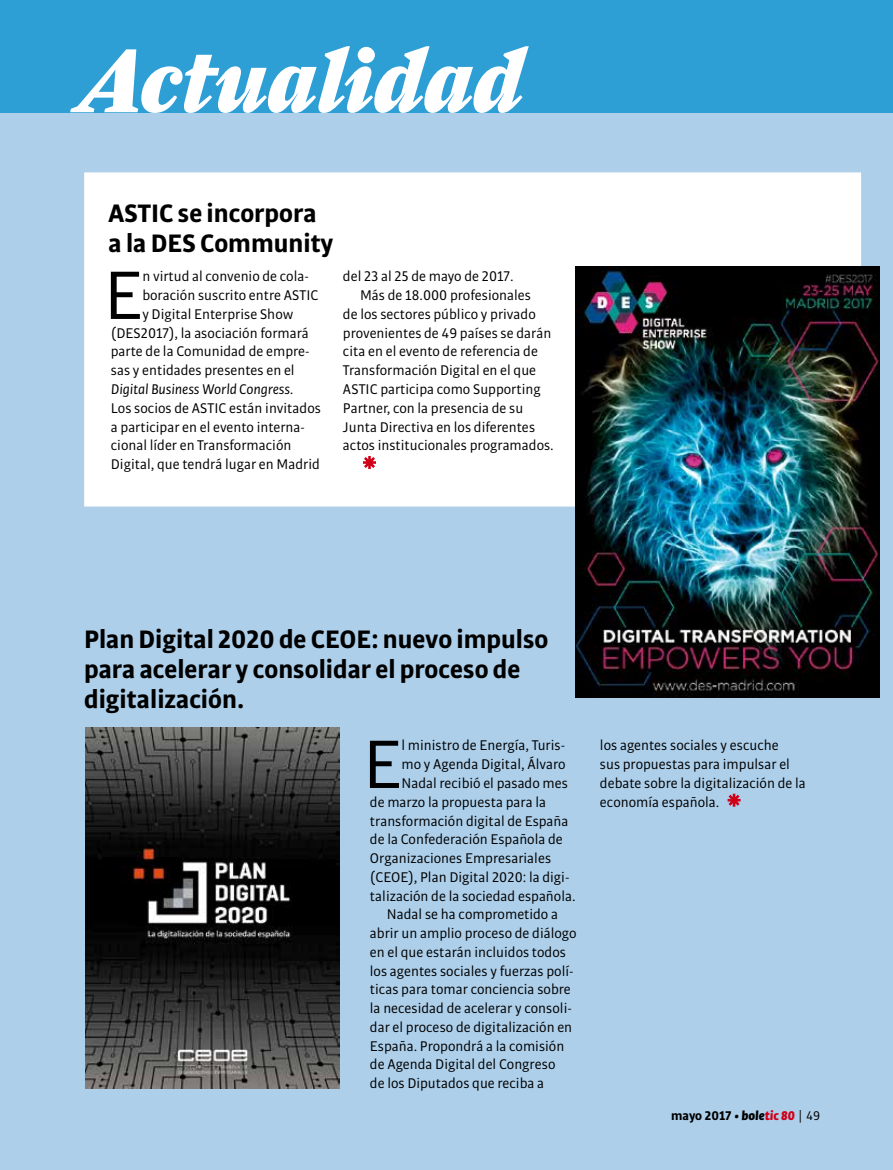
<style>
.page{position:relative;width:893px;height:1170px;background:#fff}
.page>*{position:absolute;margin:0;border:0;box-sizing:border-box;transform-origin:0 0}
.t1{font:italic 900 90px "Farnham Display";color:#fff}
.t2{font:73.05px "Bulo";color:#000}
.t3{font:700 27px/30px "Bulo";color:#000}
.t4{font:15px/18.8px "Bulo";color:#000}
.t5{font:italic 15px "Bulo";color:#000}
.t6{font:700 13.5px "Bulo";color:#000}
.s1{font-weight:900;font-style:italic}
.s2{font-weight:900;font-style:italic;color:#d10019}
.s3{font-family:"Benton Gothic";font-weight:400}
.s4{font-weight:400}
</style>
<div class="page">
<div style="left:0;top:0;width:893px;height:1169px;background:#adcfea"></div>
<div style="left:0;top:0;width:893px;height:113px;background:#2e9fd5"></div>
<div style="left:84px;top:172px;width:777px;height:334px;background:#fff;border:2px solid #fff"></div>
<svg style="left:363px;top:456px;width:13px;height:13px"></svg>
<img style="left:575px;top:266px;width:305px;height:431px">
<svg style="left:728px;top:793px;width:13px;height:13px"></svg>
<img style="left:85px;top:727px;width:255px;height:361px">
<h1 class="t1" style="left:74px;top:26px;width:451px">Actualidad</h1>
<h3 class="t3" style="left:109px;top:198px;width:226px">ASTIC se incorpora a la DES Community</h3>
<h2 class="t2" style="left:104px;top:250px;width:40px">E</h2>
<p class="t4" style="left:142px;top:267px;width:168px">n virtud al convenio de cola-</p>
<p class="t4" style="left:142px;top:285px;width:178px">boración suscrito entre ASTIC</p>
<p class="t4" style="left:142px;top:304px;width:152px">y Digital Enterprise Show</p>
<p class="t4" style="left:111px;top:323px;width:200px">(DES2017), la asociación formará</p>
<p class="t4" style="left:111px;top:342px;width:200px">parte de la Comunidad de empre-</p>
<p class="t4" style="left:111px;top:360px;width:185px">sas y entidades presentes en el</p>
<p class="t5" style="left:111px;top:380px;width:184px">Digital Business World Congress.</p>
<p class="t4" style="left:111px;top:398px;width:212px">Los socios de ASTIC están invitados a participar en el evento interna&shy;cional líder en Transformación Digital, que tendrá lugar en Madrid</p>
<p class="t4" style="left:343px;top:267px;width:172px">del 23 al 25 de mayo de 2017.</p>
<p class="t4" style="left:360px;top:285px;width:173px">Más de 18.000 profesionales</p>
<p class="t4" style="left:343px;top:304px;width:194px">de los sectores público y privado</p>
<p class="t4" style="left:343px;top:323px;width:210px">provenientes de 49 países se darán</p>
<p class="t4" style="left:343px;top:342px;width:196px">cita en el evento de referencia de</p>
<p class="t4" style="left:343px;top:360px;width:195px">Transformación Digital en el que</p>
<p class="t4" style="left:343px;top:379px;width:199px">ASTIC participa como Supporting</p>
<p class="t4" style="left:343px;top:398px;width:182px">Partner, con la presencia de su</p>
<p class="t4" style="left:343px;top:417px;width:194px">Junta Directiva en los diferentes</p>
<p class="t4" style="left:343px;top:435px;width:212px">actos institucionales programados.</p>
<h3 class="t3" style="left:84px;top:624px;width:466px">Plan Digital 2020 de CEOE: nuevo impulso para acelerar y consolidar el proceso de digitalización.</h3>
<h2 class="t2" style="left:363px;top:718px;width:40px">E</h2>
<p class="t4" style="left:401px;top:735px;width:165px">l ministro de Energía, Turis-</p>
<p class="t4" style="left:401px;top:754px;width:166px">mo y Agenda Digital, Álvaro</p>
<p class="t4" style="left:401px;top:773px;width:168px">Nadal recibió el pasado mes</p>
<p class="t4" style="left:370px;top:792px;width:178px">de marzo la propuesta para la</p>
<p class="t4" style="left:370px;top:810px;width:200px">transformación digital de España</p>
<p class="t4" style="left:370px;top:829px;width:194px">de la Confederación Española de</p>
<p class="t4" style="left:370px;top:848px;width:183px">Organizaciones Empresariales</p>
<p class="t4" style="left:370px;top:867px;width:201px">(CEOE), Plan Digital 2020: la digi-</p>
<p class="t4" style="left:370px;top:885px;width:207px">talización de la sociedad española.</p>
<p class="t4" style="left:387px;top:904px;width:173px">Nadal se ha comprometido a</p>
<p class="t4" style="left:370px;top:923px;width:208px">abrir un amplio proceso de diálogo</p>
<p class="t4" style="left:370px;top:942px;width:197px">en el que estarán incluidos todos</p>
<p class="t4" style="left:370px;top:960px;width:205px">los agentes sociales y fuerzas polí-</p>
<p class="t4" style="left:370px;top:979px;width:202px">ticas para tomar conciencia sobre</p>
<p class="t4" style="left:370px;top:998px;width:203px">la necesidad de acelerar y consoli-</p>
<p class="t4" style="left:370px;top:1017px;width:204px">dar el proceso de digitalización en</p>
<p class="t4" style="left:370px;top:1035px;width:196px">España. Propondrá a la comisión</p>
<p class="t4" style="left:370px;top:1054px;width:187px">de Agenda Digital del Congreso</p>
<p class="t4" style="left:370px;top:1073px;width:176px">de los Diputados que reciba a</p>
<p class="t4" style="left:600px;top:735px;width:207px">los agentes sociales y escuche<br>sus propuestas para impulsar el debate sobre la digitalización de la economía española.</p>
<p class="t6" style="left:671px;top:1106px;width:151px">mayo 2017 <span class="s1">• bole</span><span class="s2">tic 80</span> <span class="s3">|</span> <span class="s4">49</span></p>
</div>
